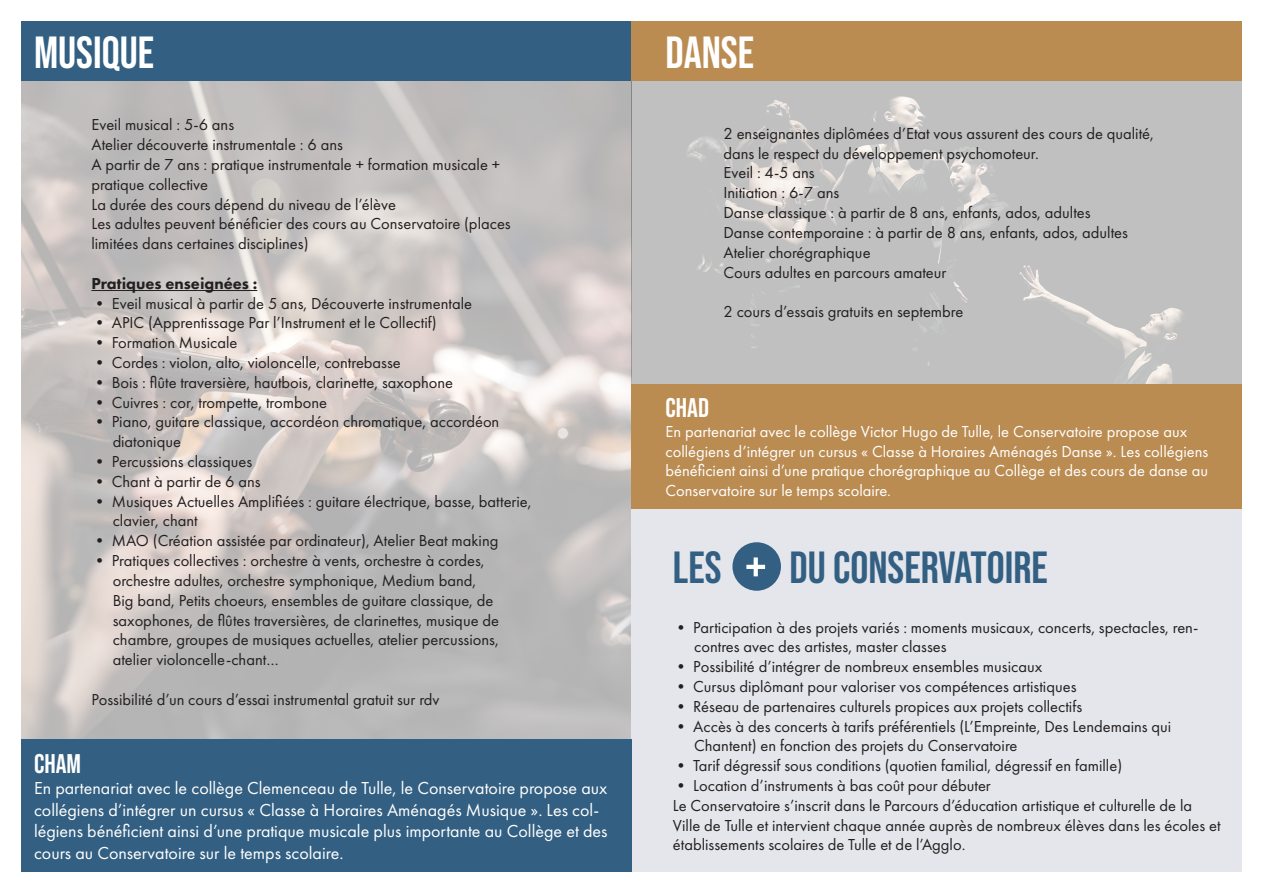
<style>
.page{position:relative;width:1263px;height:893px;background:#fff}
.page>*{position:absolute;margin:0;border:0;box-sizing:border-box;transform-origin:0 0}
.t1{font:54px "Bebas Neue";color:#fff}
.t2{font:45px "Bebas Neue";color:#325f82}
.t3{font:45px "Bebas Neue";color:#fff}
.t4{font:27px "Bebas Neue";color:#fff}
.t5{font:18px/21.6px "Futura PT";color:#fff}
.t6{font:16.5px/19.8px "Futura PT";color:#231f20}
.t7{font:16.5px/19.8px "Futura PT";color:#fff}
.t8{font:800 16.5px "Futura PT";color:#231f20}
</style>
<div class="page">
<img style="left:21px;top:81px;width:610px;height:658px">
<img style="left:631px;top:81px;width:611px;height:303px">
<div style="left:631px;top:508px;width:611px;height:364px;background:#e4e6ec"></div>
<hr style="left:91px;top:290px;width:166px;height:1px;background:#231f20">
<div style="left:21px;top:21px;width:610px;height:60px;background:#325f82"></div>
<div style="left:21px;top:739px;width:610px;height:133px;background:#325f82"></div>
<div style="left:631px;top:21px;width:611px;height:60px;background:#bb8c52"></div>
<div style="left:631px;top:384px;width:611px;height:125px;background:#bb8c52"></div>
<div style="left:732px;top:542px;width:49px;height:49px;background:#325f82;border-radius:50%"></div>
<p class="t3" style="left:34px;top:27px;width:122px">MUSIQUE</p>
<p class="t6" style="left:91px;top:115px;width:144px">Eveil musical : 5-6 ans</p>
<p class="t6" style="left:91px;top:135px;width:253px">Atelier découverte instrumentale : 6 ans</p>
<p class="t6" style="left:91px;top:155px;width:410px">A partir de 7 ans : pratique instrumentale + formation musicale + pratique collective</p>
<p class="t6" style="left:91px;top:194px;width:306px">La durée des cours dépend du niveau de l’élève</p>
<p class="t6" style="left:91px;top:214px;width:421px">Les adultes peuvent bénéficier des cours au Conservatoire (places limitées dans certaines disciplines)</p>
<p class="t8" style="left:91px;top:273px;width:167px">Pratiques enseignées :</p>
<p class="t6" style="left:91px;top:293px;width:382px">• Eveil musical à partir de 5 ans, Découverte instrumentale</p>
<p class="t6" style="left:91px;top:313px;width:347px">• APIC (Apprentissage Par l’Instrument et le Collectif)</p>
<p class="t6" style="left:91px;top:333px;width:147px">• Formation Musicale</p>
<p class="t6" style="left:91px;top:353px;width:311px">• Cordes : violon, alto, violoncelle, contrebasse</p>
<p class="t6" style="left:91px;top:372px;width:363px">• Bois : flûte traversière, hautbois, clarinette, saxophone</p>
<p class="t6" style="left:91px;top:392px;width:237px">• Cuivres : cor, trompette, trombone</p>
<p class="t6" style="left:113px;top:412px;width:388px;text-indent:-21px">• Piano, guitare classique, accordéon chromatique, accordéon diatonique</p>
<p class="t6" style="left:91px;top:452px;width:162px">• Percussions classiques</p>
<p class="t6" style="left:91px;top:471px;width:171px">• Chant à partir de 6 ans</p>
<p class="t6" style="left:113px;top:491px;width:420px;text-indent:-21px">• Musiques Actuelles Amplifiées : guitare électrique, basse, batterie, clavier, chant</p>
<p class="t6" style="left:91px;top:531px;width:408px">• MAO (Création assistée par ordinateur), Atelier Beat making</p>
<p class="t6" style="left:113px;top:551px;width:388px;text-indent:-21px">• Pratiques collectives : orchestre à vents, orchestre à cordes, orchestre adultes, orchestre symphonique, Medium band, Big band, Petits choeurs, ensembles de guitare classique, de saxophones, de flûtes traversières, de clarinettes, musique de chambre, groupes de musiques actuelles, atelier percussions, atelier violoncelle-chant…</p>
<p class="t6" style="left:91px;top:689px;width:350px">Possibilité d’un cours d’essai instrumental gratuit sur rdv</p>
<p class="t4" style="left:34px;top:748px;width:49px">CHAM</p>
<p class="t5" style="left:34px;top:777px;width:575px">En partenariat avec le collège Clemenceau de Tulle, le Conservatoire propose aux collégiens d’intégrer un cursus « Classe à Horaires Aménagés Musique ». Les col&shy;légiens bénéficient ainsi d’une pratique musicale plus importante au Collège et des cours au Conservatoire sur le temps scolaire.</p>
<p class="t3" style="left:665px;top:27px;width:90px">DANSE</p>
<p class="t6" style="left:723px;top:123px;width:432px">2 enseignantes diplômées d’Etat vous assurent des cours de qualité, dans le respect du développement psychomoteur.</p>
<p class="t6" style="left:723px;top:163px;width:93px">Eveil : 4-5 ans</p>
<p class="t6" style="left:723px;top:183px;width:117px">Initiation : 6-7 ans</p>
<p class="t6" style="left:723px;top:203px;width:369px">Danse classique : à partir de 8 ans, enfants, ados, adultes</p>
<p class="t6" style="left:723px;top:222px;width:406px">Danse contemporaine : à partir de 8 ans, enfants, ados, adultes</p>
<p class="t6" style="left:723px;top:242px;width:149px">Atelier chorégraphique</p>
<p class="t6" style="left:723px;top:262px;width:224px">Cours adultes en parcours amateur</p>
<p class="t6" style="left:723px;top:302px;width:241px">2 cours d’essais gratuits en septembre</p>
<p class="t4" style="left:665px;top:392px;width:45px">CHAD</p>
<p class="t7" style="left:665px;top:421px;width:544px">En partenariat avec le collège Victor Hugo de Tulle, le Conservatoire propose aux collégiens d’intégrer un cursus « Classe à Horaires Aménagés Danse ». Les collégiens bénéficient ainsi d’une pratique chorégraphique au Collège et des cours de danse au Conservatoire sur le temps scolaire.</p>
<p class="t2" style="left:673px;top:542px;width:50px">LES</p>
<p class="t1" style="left:745px;top:536px;width:23px">+</p>
<p class="t2" style="left:789px;top:542px;width:260px">DU CONSERVATOIRE</p>
<p class="t6" style="left:694px;top:617px;width:506px;text-indent:-21px">• Participation à des projets variés : moments musicaux, concerts, spectacles, ren&shy;contres avec des artistes, master classes</p>
<p class="t6" style="left:673px;top:657px;width:371px">• Possibilité d’intégrer de nombreux ensembles musicaux</p>
<p class="t6" style="left:673px;top:677px;width:405px">• Cursus diplômant pour valoriser vos compétences artistiques</p>
<p class="t6" style="left:673px;top:696px;width:411px">• Réseau de partenaires culturels propices aux projets collectifs</p>
<p class="t6" style="left:694px;top:716px;width:479px;text-indent:-21px">• Accès à des concerts à tarifs préférentiels (L’Empreinte, Des Lendemains qui<br>Chantent) en fonction des projets du Conservatoire</p>
<p class="t6" style="left:673px;top:756px;width:451px">• Tarif dégressif sous conditions (quotien familial, dégressif en famille)</p>
<p class="t6" style="left:673px;top:776px;width:319px">• Location d’instruments à bas coût pour débuter</p>
<p class="t6" style="left:673px;top:795px;width:549px">Le Conservatoire s’inscrit dans le Parcours d’éducation artistique et culturelle de la<br>Ville de Tulle et intervient chaque année auprès de nombreux élèves dans les écoles et établissements scolaires de Tulle et de l’Agglo.</p>
</div>
